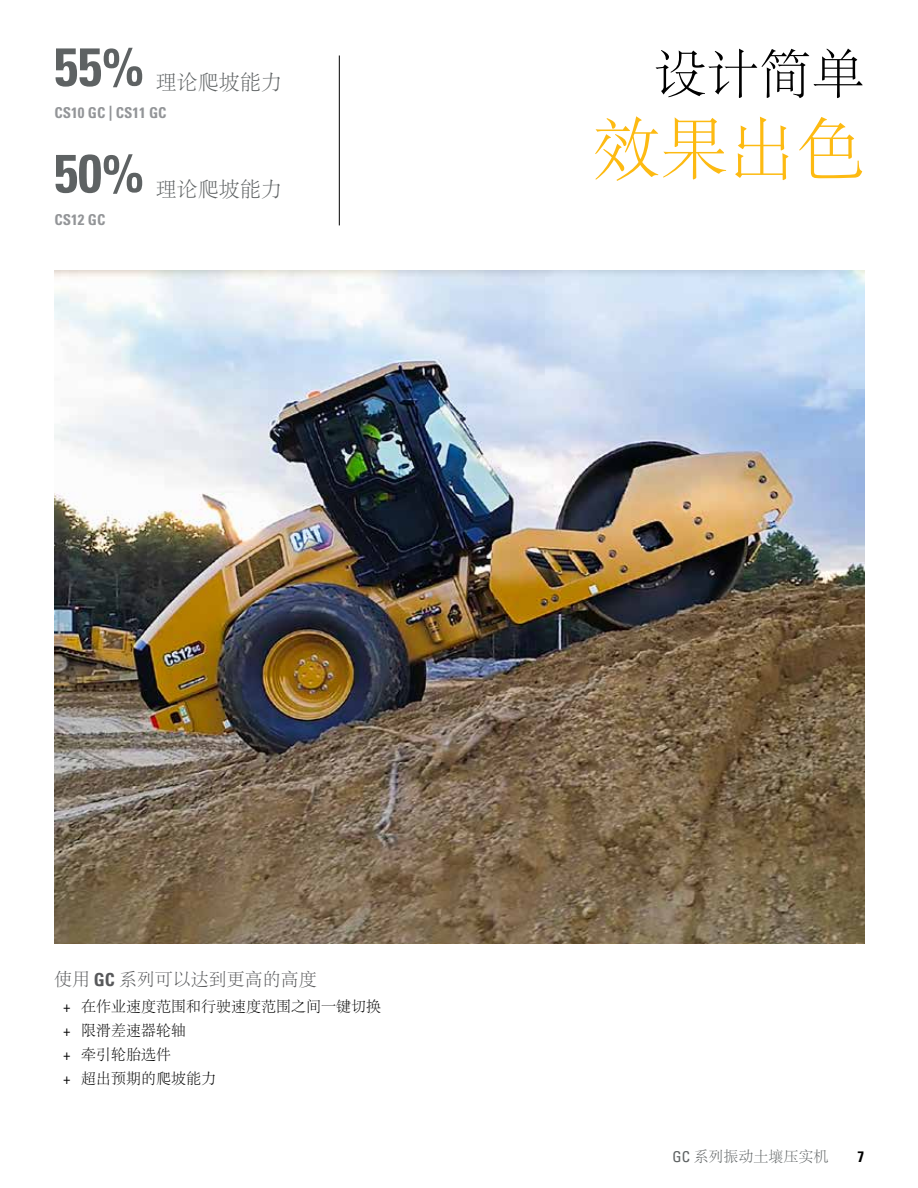
<style>
.page{position:relative;width:918px;height:1188px;background:#fff}
.page>*{position:absolute;margin:0;border:0;box-sizing:border-box;transform-origin:0 0}
.t1{font:300 67.95px "Adobe Song Std";color:#fdba12}
.t2{font:700 condensed 54px "Univers LT Std";color:#5e6263}
.t3{font:300 52.65px "Adobe Song Std";color:#000}
.t4{font:300 21px "Adobe Song Std";color:#5e6263}
.t5{font:300 18px "Adobe Song Std";color:#58595b}
.t6{font:300 15px/24px "Adobe Song Std";color:#000}
.t7{font:700 condensed 15px "Univers LT Std";color:#939598}
.t8{font:300 15px "Adobe Song Std";color:#5e6263}
.t9{font:700 condensed 15px "Univers LT";color:#000}
.s1{font-family:"Univers LT";font-weight:700;font-stretch:condensed}
.s2{font-family:"Univers LT";font-weight:400;font-stretch:condensed}
</style>
<div class="page">
<hr style="left:339px;top:56px;width:1px;height:169px;background:#000">
<img style="left:55px;top:270px;width:810px;height:674px">
<h2 class="t2" style="left:54px;top:34px;width:91px">55%</h2>
<p class="t7" style="left:55px;top:104px;width:114px">CS10 GC | CS11 GC</p>
<h3 class="t4" style="left:156px;top:71px;width:127px">理论爬坡能力</h3>
<h2 class="t2" style="left:54px;top:140px;width:91px">50%</h2>
<p class="t7" style="left:55px;top:210px;width:52px">CS12 GC</p>
<h3 class="t4" style="left:156px;top:178px;width:127px">理论爬坡能力</h3>
<h3 class="t3" style="left:654px;top:46px;width:212px">设计简单</h3>
<h1 class="t1" style="left:593px;top:113px;width:273px">效果出色</h1>
<p class="t5" style="left:54px;top:970px;width:264px">使用 <span class="s1">GC</span> 系列可以达到更高的高度</p>
<p class="t6" style="left:63px;top:995px;width:319px"><span class="s2">+</span> 在作业速度范围和行驶速度范围之间一键切换<span class="s2">+</span> 限滑差速器轮轴<br><span class="s2">+</span> 牵引轮胎选件<br><span class="s2">+</span> 超出预期的爬坡能力</p>
<p class="t8" style="left:673px;top:1148px;width:157px"><span class="s2">GC</span> 系列振动土壤压实机</p>
<p class="t9" style="left:857px;top:1147px;width:8px">7</p>
</div>
